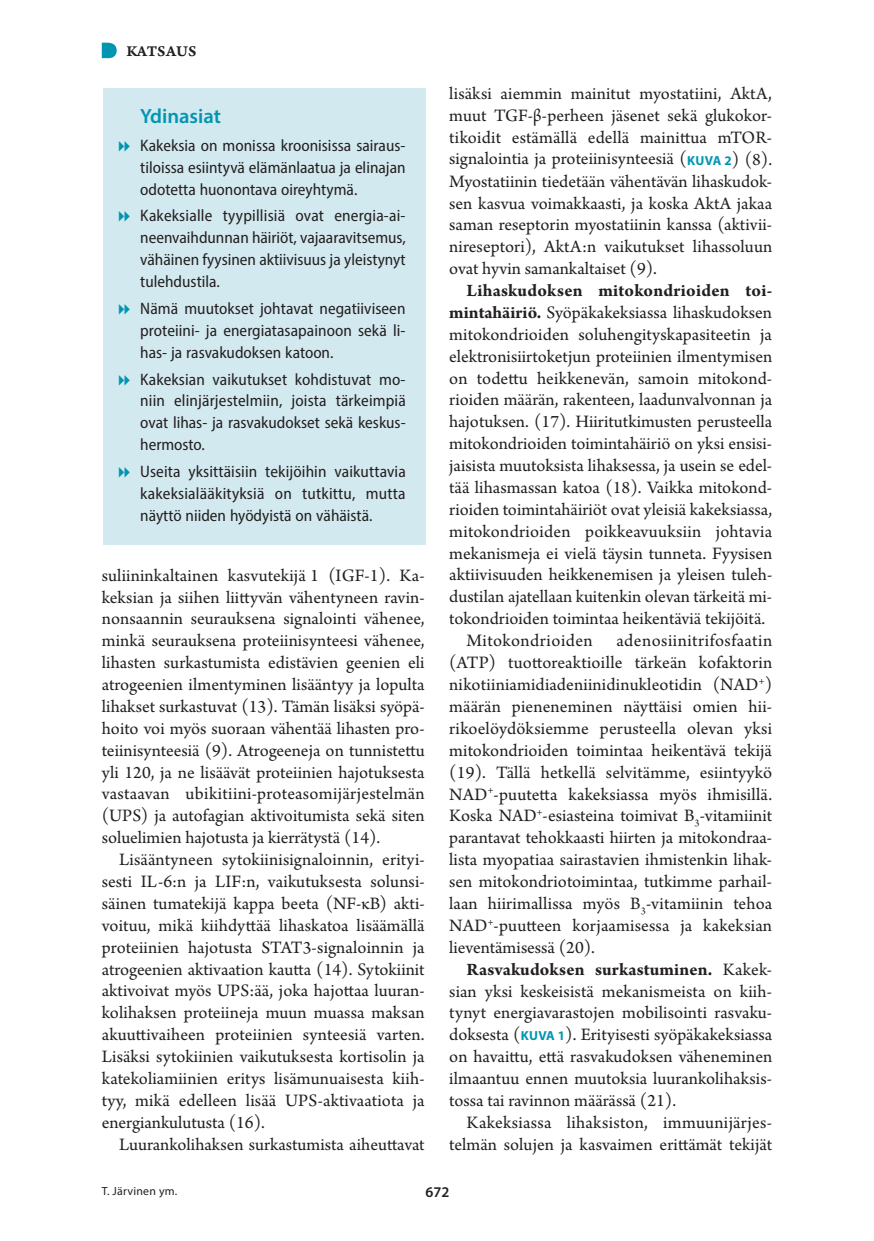
<style>
.page{position:relative;width:874px;height:1241px;background:#fff}
.page>*{position:absolute;margin:0;border:0;box-sizing:border-box;transform-origin:0 0}
.t1{font:600 20.65px "Myriad Pro";color:#0096b1}
.t2{font:18.38px/21.9px "Arno Pro";color:#231f20;text-align:justify}
.t3{font:700 18.38px "Arno Pro";letter-spacing:.015em;color:#231f20}
.t4{font:18.38px "Arno Pro";letter-spacing:.025em;color:#231f20}
.t5{font:semi-condensed 16.62px/21.9px "Myriad Pro";color:#231f20;text-align:justify}
.t6{font:15.75px "Arno Pro Smbd Caption";letter-spacing:.005em;color:#231f20}
.t7{font:600 14.88px "Myriad Pro";color:#231f20}
.t8{font:11.9px "Myriad Pro";letter-spacing:.02em;color:#231f20}
.s1{font-family:"Myriad Pro";font-weight:700;font-size:13.12px;color:#0096b1}
.s2{font-weight:700}
</style>
<div class="page">
<svg style="left:102px;top:43px;width:15px;height:15px"></svg>
<div style="left:102px;top:88px;width:323px;height:456px;background:#d3e9f0"></div>
<p class="t6" style="left:126px;top:41px;width:71px">KATSAUS</p>
<p class="t1" style="left:140px;top:103px;width:82px">Ydinasiat</p>
<p class="t5" style="left:140px;top:134px;width:267px">Kakeksia on monissa kroonisissa sairaus&shy;tiloissa esiintyvä elämänlaatua ja elinajan odotetta huonontava oireyhtymä.</p>
<p class="t5" style="left:140px;top:205px;width:267px">Kakeksialle tyypillisiä ovat energia-ai&shy;neenvaihdunnan häiriöt, vajaaravitsemus, vähäinen fyysinen aktiivisuus ja yleistynyt tulehdustila.</p>
<p class="t5" style="left:140px;top:297px;width:266px">Nämä muutokset johtavat negatiiviseen proteiini- ja energiatasapainoon sekä li&shy;has- ja rasvakudoksen katoon.</p>
<p class="t5" style="left:140px;top:368px;width:267px">Kakeksian vaikutukset kohdistuvat mo&shy;niin elinjärjestelmiin, joista tärkeimpiä ovat lihas- ja rasvakudokset sekä keskus&shy;hermosto.</p>
<p class="t5" style="left:140px;top:460px;width:267px">Useita yksittäisiin tekijöihin vaikuttavia kakeksialääkityksiä on tutkittu, mutta näyttö niiden hyödyistä on vähäistä.</p>
<p class="t2" style="left:102px;top:565px;width:324px">suliininkaltainen kasvutekijä 1 (IGF-1). Ka&shy;keksian ja siihen liittyvän vähentyneen ravin&shy;nonsaannin seurauksena signalointi vähenee, minkä seurauksena proteiinisynteesi vähenee, lihasten surkastumista edistävien geenien eli atrogeenien ilmentyminen lisääntyy ja lopulta lihakset surkastuvat (13). Tämän lisäksi syöpä&shy;hoito voi myös suoraan vähentää lihasten pro&shy;teiinisynteesiä (9). Atrogeeneja on tunnistettu yli 120, ja ne lisäävät proteiinien hajotuksesta vastaavan ubikitiini-proteasomijärjestelmän (UPS) ja autofagian aktivoitumista sekä siten soluelimien hajotusta ja kierrätystä (14).</p>
<p class="t2" style="left:102px;top:849px;width:324px;text-indent:17px">Lisääntyneen sytokiinisignaloinnin, erityi&shy;sesti IL-6:n ja LIF:n, vaikutuksesta solunsi&shy;säinen tumatekijä kappa beeta (NF-κB) akti&shy;voituu, mikä kiihdyttää lihaskatoa lisäämällä proteiinien hajotusta STAT3-signaloinnin ja atrogeenien aktivaation kautta (14). Sytokiinit aktivoivat myös UPS:ää, joka hajottaa luuran&shy;kolihaksen proteiineja muun muassa maksan akuuttivaiheen proteiinien synteesiä varten.<br>Lisäksi sytokiinien vaikutuksesta kortisolin ja katekoliamiinien eritys lisämunuaisesta kiih&shy;tyy, mikä edelleen lisää UPS-aktivaatiota ja energiankulutusta (16).</p>
<p class="t2" style="left:119px;top:1133px;width:307px">Luurankolihaksen surkastumista aiheuttavat</p>
<p class="t2" style="left:449px;top:83px;width:324px">lisäksi aiemmin mainitut myostatiini, AktA, muut TGF-β-perheen jäsenet sekä glukokor&shy;tikoidit estämällä edellä mainittua mTOR&shy;signalointia ja proteiinisynteesiä (<span class="s1">KUVA 2</span>) (8).<br>Myostatiinin tiedetään vähentävän lihaskudok&shy;sen kasvua voimakkaasti, ja koska AktA jakaa saman reseptorin myostatiinin kanssa (aktivii&shy;nireseptori), AktA:n vaikutukset lihassoluun ovat hyvin samankaltaiset (9).</p>
<p class="t3" style="left:466px;top:280px;width:307px">Lihaskudoksen mitokondrioiden toi-</p>
<p class="t2" style="left:449px;top:302px;width:324px"><span class="s2">mintahäiriö.</span> Syöpäkakeksiassa lihaskudoksen</p>
<p class="t2" style="left:449px;top:324px;width:324px">mitokondrioiden soluhengityskapasiteetin ja</p>
<p class="t2" style="left:449px;top:346px;width:324px">elektronisiirtoketjun proteiinien ilmentymisen</p>
<p class="t2" style="left:449px;top:368px;width:323px">on todettu heikkenevän, samoin mitokond-</p>
<p class="t2" style="left:449px;top:390px;width:324px">rioiden määrän, rakenteen, laadunvalvonnan ja</p>
<p class="t2" style="left:449px;top:412px;width:324px">hajotuksen. (17). Hiiritutkimusten perusteella</p>
<p class="t2" style="left:449px;top:433px;width:324px">mitokondrioiden toimintahäiriö on yksi ensisi-</p>
<p class="t2" style="left:449px;top:455px;width:324px">jaisista muutoksista lihaksessa, ja usein se edel-</p>
<p class="t2" style="left:449px;top:477px;width:324px">tää lihasmassan katoa (18). Vaikka mitokond-</p>
<p class="t2" style="left:449px;top:499px;width:324px">rioiden toimintahäiriöt ovat yleisiä kakeksiassa,</p>
<p class="t2" style="left:449px;top:521px;width:324px">mitokondrioiden poikkeavuuksiin johtavia</p>
<p class="t2" style="left:449px;top:543px;width:324px">mekanismeja ei vielä täysin tunneta. Fyysisen</p>
<p class="t2" style="left:449px;top:565px;width:324px">aktiivisuuden heikkenemisen ja yleisen tuleh-</p>
<p class="t2" style="left:449px;top:586px;width:324px">dustilan ajatellaan kuitenkin olevan tärkeitä mi-</p>
<p class="t2" style="left:449px;top:608px;width:317px">tokondrioiden toimintaa heikentäviä tekijöitä.</p>
<p class="t4" style="left:466px;top:630px;width:128px">Mitokondrioiden</p>
<p class="t2" style="left:449px;top:630px;width:324px;text-indent:167px">adenosiinitrifosfaatin (ATP) tuottoreaktioille tärkeän kofaktorin nikotiiniamidiadeniinidinukleotidin (NAD<sup>+</sup>) määrän pieneneminen näyttäisi omien hii&shy;rikoelöydöksiemme perusteella olevan yksi mitokondrioiden toimintaa heikentävä tekijä (19). Tällä hetkellä selvitämme, esiintyykö NAD<sup>+</sup>-puutetta kakeksiassa myös ihmisillä.<br>Koska NAD<sup>+</sup>-esiasteina toimivat B<sub>3</sub>-vitamiinit parantavat tehokkaasti hiirten ja mitokondraa&shy;lista myopatiaa sairastavien ihmistenkin lihak&shy;sen mitokondriotoimintaa, tutkimme parhail&shy;laan hiirimallissa myös B<sub>3</sub>-vitamiinin tehoa NAD<sup>+</sup>-puutteen korjaamisessa ja kakeksian lieventämisessä (20).</p>
<p class="t2" style="left:449px;top:959px;width:324px;text-indent:17px"><span class="s2">Rasvakudoksen surkastuminen.</span> Kakek&shy;sian yksi keskeisistä mekanismeista on kiih&shy;tynyt energiavarastojen mobilisointi rasvaku&shy;doksesta (<span class="s1">KUVA 1</span>). Erityisesti syöpäkakeksiassa on havaittu, että rasvakudoksen väheneminen ilmaantuu ennen muutoksia luurankolihaksis&shy;tossa tai ravinnon määrässä (21).</p>
<p class="t2" style="left:449px;top:1112px;width:324px;text-align:right">Kakeksiassa lihaksiston, immuunijärjes&shy;telmän solujen ja kasvaimen erittämät tekijät</p>
<p class="t8" style="left:102px;top:1183px;width:77px">T. Järvinen ym.</p>
<p class="t7" style="left:425px;top:1182px;width:25px">672</p>
</div>
